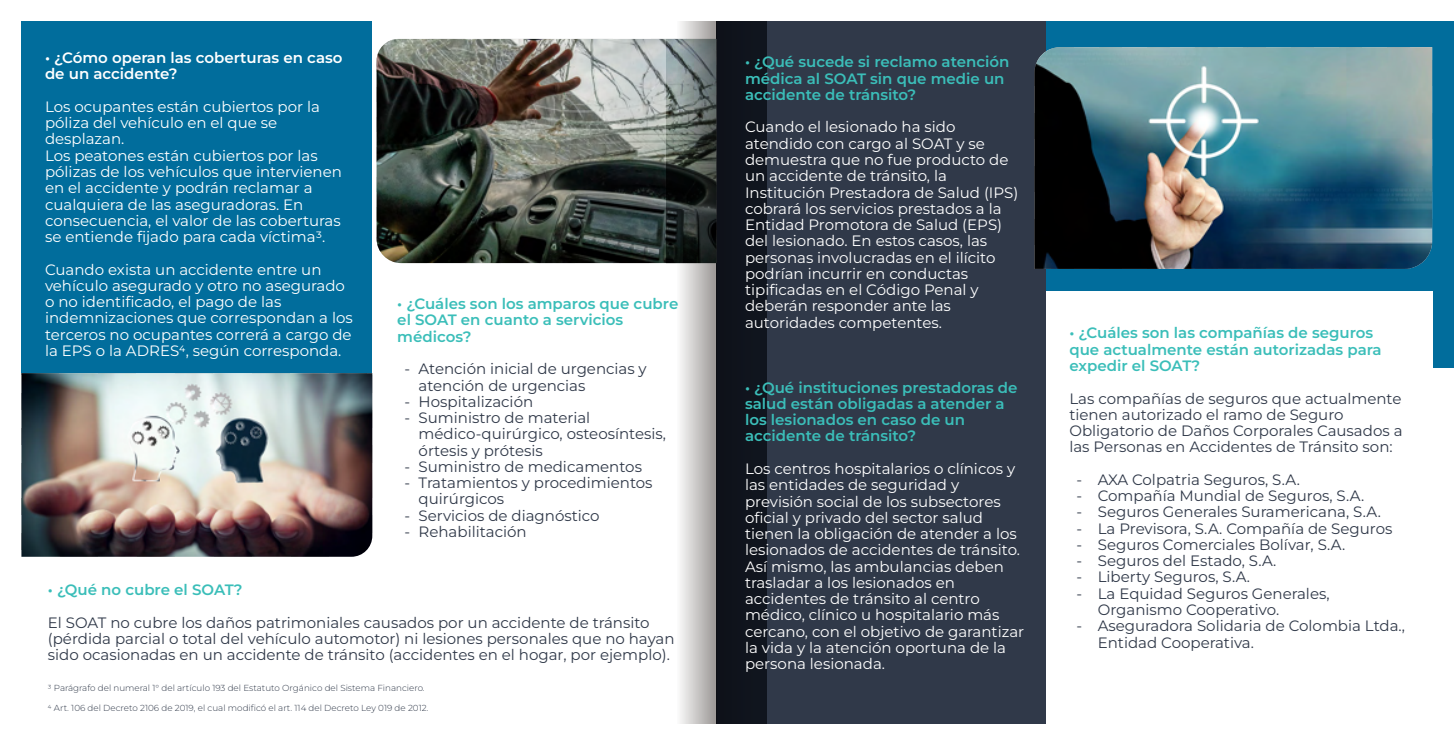
<style>
.page{position:relative;width:1454px;height:745px;background:#fff}
.page>*{position:absolute;margin:0;border:0;box-sizing:border-box;transform-origin:0 0}
.t1{font:15px/16.2px "Montserrat";color:#fff}
.t2{font:15px/16.2px "Montserrat";color:#303949}
.t3{font:600 15px/16.2px "Montserrat";color:#3bbeb9}
.t4{font:600 15px/16.2px "Montserrat";color:#fff}
.t5{font:300 8.75px "Montserrat";color:#303949}
</style>
<div class="page">
<div style="left:1034px;top:21px;width:419px;height:347px;background:#016d9c"></div>
<div style="left:1030px;top:291px;width:402px;height:287px;background:#fff"></div>
<div style="left:21px;top:21px;width:351px;height:405px;background:#016d9c"></div>
<div style="left:716px;top:21px;width:329px;height:702px;background:#303949"></div>
<img style="left:21px;top:373px;width:351px;height:183px">
<img style="left:376px;top:39px;width:290px;height:224px">
<img style="left:1034px;top:47px;width:397px;height:222px">
<svg style="left:666px;top:21px;width:50px;height:702px"></svg>
<div style="left:716px;top:21px;width:50px;height:702px;background:#0f131c"></div>
<p class="t4" style="left:45px;top:49px;width:299px">• ¿Cómo operan las coberturas en caso de un accidente?</p>
<p class="t1" style="left:45px;top:98px;width:298px">Los ocupantes están cubiertos por la póliza del vehículo en el que se desplazan.<br>Los peatones están cubiertos por las pólizas de los vehículos que intervienen en el accidente y podrán reclamar a cualquiera de las aseguradoras. En consecuencia, el valor de las coberturas se entiende fijado para cada víctima3.</p>
<p class="t1" style="left:45px;top:260px;width:309px">Cuando exista un accidente entre un vehículo asegurado y otro no asegurado o no identificado, el pago de las indemnizaciones que correspondan a los terceros no ocupantes correrá a cargo de la EPS o la ADRES4, según corresponda.</p>
<p class="t3" style="left:397px;top:295px;width:282px">• ¿Cuáles son los amparos que cubre el SOAT en cuanto a servicios médicos?</p>
<p class="t2" style="left:418px;top:360px;width:230px;text-indent:-14px">- Atención inicial de urgencias y atención de urgencias</p>
<p class="t2" style="left:404px;top:392px;width:130px">- Hospitalización</p>
<p class="t2" style="left:418px;top:409px;width:249px;text-indent:-14px">- Suministro de material médico-quirúrgico, osteosíntesis, órtesis y prótesis</p>
<p class="t2" style="left:404px;top:457px;width:239px">- Suministro de medicamentos</p>
<p class="t2" style="left:418px;top:474px;width:235px;text-indent:-14px">- Tratamientos y procedimientos quirúrgicos</p>
<p class="t2" style="left:404px;top:506px;width:197px">- Servicios de diagnóstico</p>
<p class="t2" style="left:404px;top:522px;width:124px">- Rehabilitación</p>
<p class="t3" style="left:48px;top:581px;width:196px">• ¿Qué no cubre el SOAT?</p>
<p class="t2" style="left:48px;top:613px;width:628px">El SOAT no cubre los daños patrimoniales causados por un accidente de tránsito (pérdida parcial o total del vehículo automotor) ni lesiones personales que no hayan sido ocasionadas en un accidente de tránsito (accidentes en el hogar, por ejemplo).</p>
<p class="t5" style="left:48px;top:681px;width:378px">3 Parágrafo del numeral 1° del artículo 193 del Estatuto Orgánico del Sistema Financiero.</p>
<p class="t5" style="left:48px;top:701px;width:382px">4 Art. 106 del Decreto 2106 de 2019, el cual modificó el art. 114 del Decreto Ley 019 de 2012.</p>
<p class="t3" style="left:745px;top:53px;width:266px">• ¿Qué sucede si reclamo atención médica al SOAT sin que medie un accidente de tránsito?</p>
<p class="t1" style="left:745px;top:118px;width:275px">Cuando el lesionado ha sido atendido con cargo al SOAT y se demuestra que no fue producto de un accidente de tránsito, la<br>Institución Prestadora de Salud (IPS) cobrará los servicios prestados a la<br>Entidad Promotora de Salud (EPS) del lesionado. En estos casos, las personas involucradas en el ilícito podrían incurrir en conductas tipificadas en el Código Penal y deberán responder ante las autoridades competentes.</p>
<p class="t3" style="left:745px;top:378px;width:274px">• ¿Qué instituciones prestadoras de salud están obligadas a atender a los lesionados en caso de un accidente de tránsito?</p>
<p class="t1" style="left:745px;top:460px;width:281px">Los centros hospitalarios o clínicos y las entidades de seguridad y previsión social de los subsectores oficial y privado del sector salud tienen la obligación de atender a los lesionados de accidentes de tránsito.<br>Así mismo, las ambulancias deben trasladar a los lesionados en accidentes de tránsito al centro médico, clínico u hospitalario más cercano, con el objetivo de garantizar la vida y la atención oportuna de la persona lesionada.</p>
<p class="t3" style="left:1069px;top:324px;width:313px">• ¿Cuáles son las compañías de seguros que actualmente están autorizadas para expedir el SOAT?</p>
<p class="t2" style="left:1069px;top:389px;width:334px">Las compañías de seguros que actualmente tienen autorizado el ramo de Seguro Obligatorio de Daños Corporales Causados a las Personas en Accidentes de Tránsito son:</p>
<p class="t2" style="left:1076px;top:470px;width:225px">- AXA Colpatria Seguros, S.A.</p>
<p class="t2" style="left:1076px;top:487px;width:289px">- Compañía Mundial de Seguros, S.A.</p>
<p class="t2" style="left:1076px;top:503px;width:306px">- Seguros Generales Suramericana, S.A.</p>
<p class="t2" style="left:1076px;top:519px;width:317px">- La Previsora, S.A. Compañía de Seguros</p>
<p class="t2" style="left:1076px;top:535px;width:270px">- Seguros Comerciales Bolívar, S.A.</p>
<p class="t2" style="left:1076px;top:552px;width:201px">- Seguros del Estado, S.A.</p>
<p class="t2" style="left:1076px;top:568px;width:175px">- Liberty Seguros, S.A.</p>
<p class="t2" style="left:1097px;top:584px;width:233px;text-indent:-21px">- La Equidad Seguros Generales,<br>Organismo Cooperativo.</p>
<p class="t2" style="left:1097px;top:617px;width:308px;text-indent:-21px">- Aseguradora Solidaria de Colombia Ltda.,<br>Entidad Cooperativa.</p>
</div>
